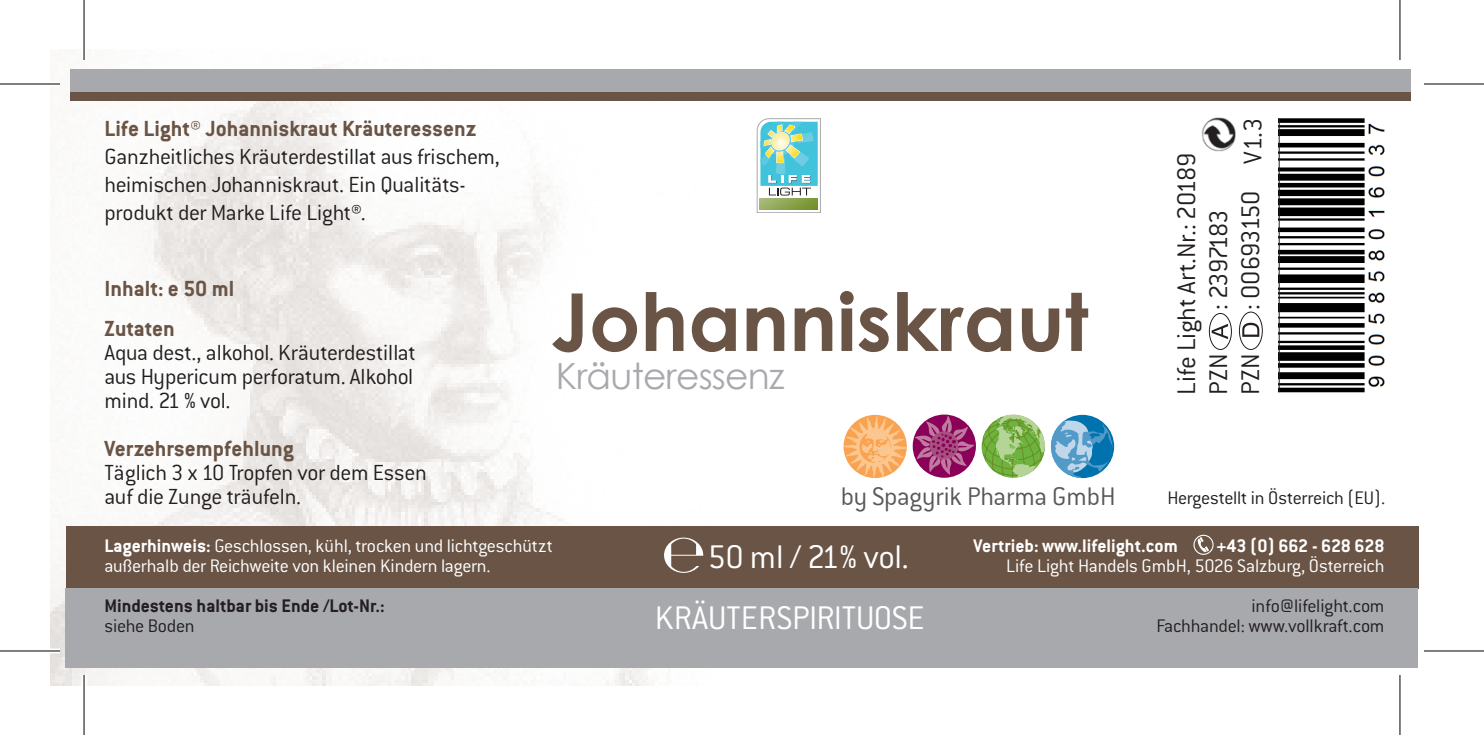
<style>
.page{position:relative;width:1484px;height:735px;background:#fff}
.page>*{position:absolute;margin:0;border:0;box-sizing:border-box;transform-origin:0 0}
.t1{font:700 80px "Century Gothic";color:#695445}
.t2{font:300 36px/61.2px "Conduit ITC";color:#fff}
.t3{font:36px "Century Gothic";letter-spacing:-.02em;color:#a8a9ad}
.t4{font:300 28px/32px "Conduit ITC";letter-spacing:-.015em;color:#231f20}
.t5{font:300 28px "Conduit ITC";color:#57585a}
.t6{font:300 28px "Conduit ITC";letter-spacing:-.055em;color:#231f20}
.t7{font:300 24px/24px "Conduit ITC";letter-spacing:-.015em;color:#231f20}
.t8{font:700 24px/40px "Conduit ITC";color:#695445}
.t9{font:300 20px/20px "Conduit ITC";letter-spacing:-.015em;color:#fff}
.t10{font:300 20px/20px "Conduit ITC";letter-spacing:-.015em;color:#231f20;text-align:right}
.t11{font:700 20px "Conduit ITC";color:#fff}
.t12{font:700 20px "Conduit ITC";color:#231f20}
.s1{font-weight:700}
</style>
<div class="page">
<img style="left:50px;top:67px;width:598px;height:618px">
<div style="left:66px;top:526px;width:1351px;height:63px;background:#695445"></div>
<div style="left:66px;top:589px;width:1351px;height:79px;background:#a8a9ad"></div>
<svg style="left:757px;top:118px;width:63px;height:95px"></svg>
<div style="left:70px;top:69px;width:1341px;height:24px;background:#a8a9ad"></div>
<div style="left:70px;top:93px;width:1341px;height:8px;background:#695445"></div>
<div style="left:1193px;top:535px;width:20px;height:20px;border:1px solid #fff;border-radius:50%"></div>
<svg style="left:1197px;top:537px;width:11px;height:15px"></svg>
<svg style="left:664px;top:538px;width:39px;height:35px"></svg>
<svg style="left:912px;top:415px;width:63px;height:63px"></svg>
<svg style="left:914px;top:416px;width:60px;height:59px;background:#ab4d86"></svg>
<svg style="left:843px;top:415px;width:63px;height:63px"></svg>
<svg style="left:981px;top:415px;width:63px;height:63px"></svg>
<div style="left:1050px;top:415px;width:64px;height:63px;background:#0073ae;border-radius:50%"></div>
<svg style="left:1050px;top:420px;width:62px;height:58px"></svg>
<svg style="left:1209px;top:313px;width:22px;height:36px"></svg>
<div style="left:1208px;top:313px;width:23px;height:37px;border:1px solid #231f20;border-radius:50%"></div>
<svg style="left:1211px;top:324px;width:16px;height:15px"></svg>
<svg style="left:1239px;top:312px;width:23px;height:37px"></svg>
<div style="left:1238px;top:312px;width:24px;height:38px;border:1px solid #231f20;border-radius:50%"></div>
<svg style="left:1242px;top:323px;width:17px;height:14px"></svg>
<img style="left:1201px;top:117px;width:35px;height:35px">
<img style="left:1278px;top:118px;width:107px;height:275px">
<hr style="left:1278px;top:119px;width:1px;height:273px;background:#231f20">
<div style="left:0;top:81px;width:60px;height:5px;background:#fff"></div>
<div style="left:0;top:648px;width:60px;height:5px;background:#fff"></div>
<hr style="left:82px;top:675px;width:4px;height:60px;background:#fff">
<svg style="left:1400px;top:0;width:1px;height:60px"></svg>
<svg style="left:1400px;top:675px;width:1px;height:60px"></svg>
<hr style="left:0;top:83px;width:60px;height:2px;background:#000">
<hr style="left:1423px;top:83px;width:60px;height:2px;background:#000">
<hr style="left:0;top:650px;width:60px;height:2px;background:#000">
<hr style="left:1423px;top:650px;width:60px;height:2px;background:#000">
<hr style="left:83px;top:0;width:2px;height:60px;background:#000">
<hr style="left:83px;top:675px;width:2px;height:60px;background:#000">
<hr style="left:1399px;top:0;width:1px;height:60px;background:#000">
<hr style="left:1399px;top:675px;width:1px;height:60px;background:#000">
<p class="t4" style="left:1234px;top:310px;width:193px;rotate:-90deg">: 00693150 V1.3</p>
<p class="t8" style="left:104px;top:108px;width:373px">Life Light® Johanniskraut Kräuteressenz</p>
<p class="t7" style="left:104px;top:143px;width:397px;line-height:28px">Ganzheitliches Kräuterdestillat aus frischem, heimischen Johanniskraut. Ein Qualitäts&shy;produkt der Marke Life Light®.</p>
<p class="t4" style="left:1170px;top:395px;width:243px;rotate:-90deg">Life Light Art.Nr.: 20189<br>PZN</p>
<p class="t6" style="left:1203px;top:310px;width:102px;rotate:-90deg">: 2397183</p>
<p class="t8" style="left:104px;top:268px;width:131px">Inhalt: e 50 ml<br>Zutaten</p>
<p class="t7" style="left:104px;top:341px;width:313px;text-align:justify">Aqua dest., alkohol. Kräuterdestillat aus Hypericum perforatum. Alkohol mind. 21 % vol.</p>
<p class="t8" style="left:104px;top:428px;width:191px">Verzehrsempfehlung</p>
<p class="t7" style="left:104px;top:461px;width:324px">Täglich 3 x 10 Tropfen vor dem Essen auf die Zunge träufeln.</p>
<p class="t9" style="left:104px;top:536px;width:450px"><span class="s1">Lagerhinweis:</span> Geschlossen, kühl, trocken und lichtgeschützt außerhalb der Reichweite von kleinen Kindern lagern.</p>
<p class="t12" style="left:104px;top:594px;width:282px">Mindestens haltbar bis Ende /Lot-Nr.:</p>
<p class="t10" style="left:104px;top:616px;width:92px">siehe Boden</p>
<h1 class="t1" style="left:550px;top:261px;width:539px">Johanniskraut</h1>
<p class="t4" style="left:1234px;top:395px;width:43px;rotate:-90deg">PZN</p>
<h2 class="t3" style="left:556px;top:350px;width:230px">Kräuteressenz</h2>
<p class="t5" style="left:840px;top:481px;width:276px">by Spagyrik Pharma GmbH</p>
<p class="t10" style="left:1167px;top:487px;width:219px">Hergestellt in Österreich (EU).</p>
<p class="t11" style="left:973px;top:534px;width:206px">Vertrieb: www.lifelight.com</p>
<p class="t11" style="left:1216px;top:534px;width:170px">+43 (0) 662 - 628 628</p>
<p class="t9" style="left:1006px;top:556px;width:380px">Life Light Handels GmbH, 5026 Salzburg, Österreich</p>
<h2 class="t2" style="left:654px;top:526px;width:271px;text-indent:53px">50 ml / 21% vol.<br>KRÄUTERSPIRITUOSE</h2>
<p class="t10" style="left:1156px;top:595px;width:229px">info@lifelight.com<br>Fachhandel: www.vollkraft.com</p>
</div>
